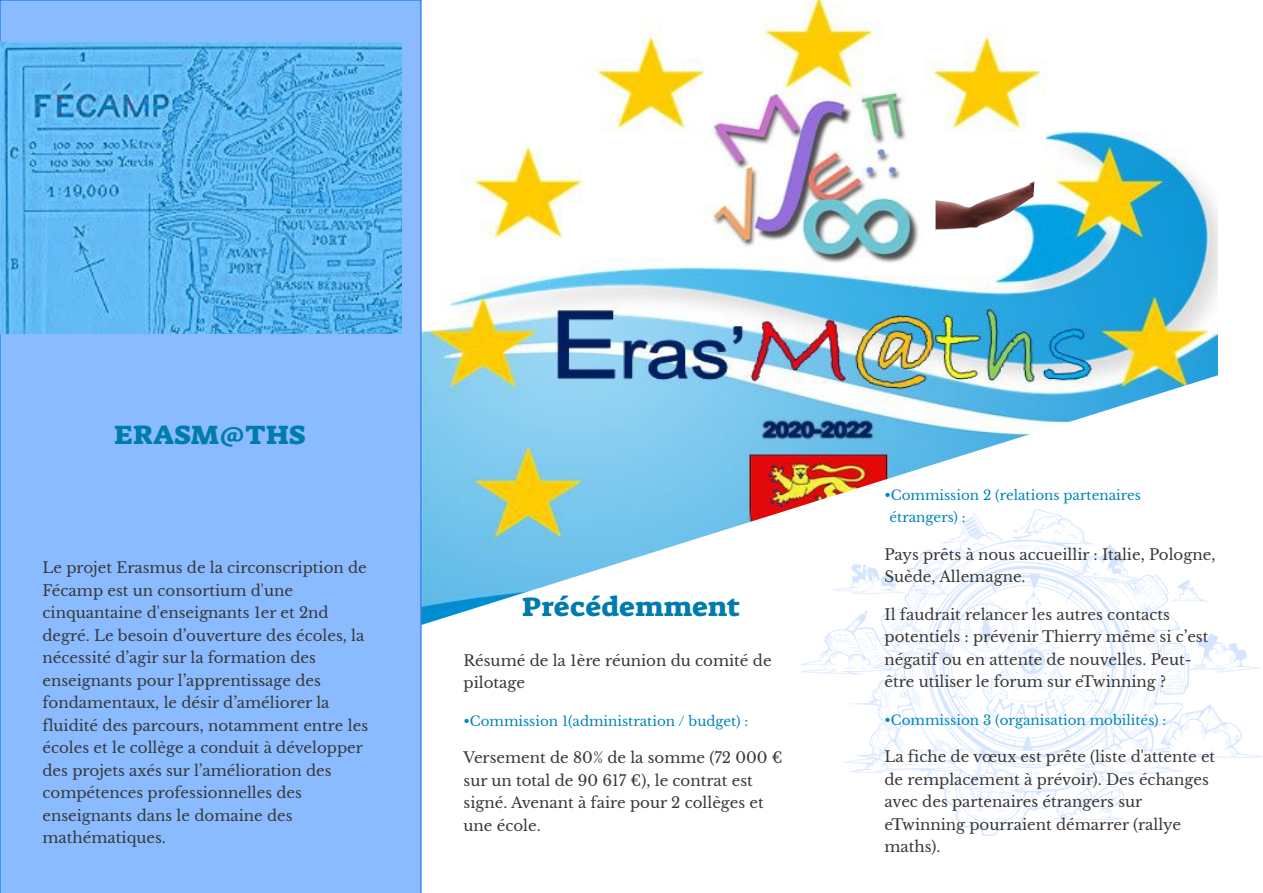
<style>
.page{position:relative;width:1263px;height:893px;background:#fff}
.page>*{position:absolute;margin:0;border:0;box-sizing:border-box;transform-origin:0 0}
.t1{font:27px "Suez One";color:#007bae;scale:1.1 1}
.t2{font:15px/22.5px "Libre Baskerville";color:#383838}
.t3{font:13.5px/22.5px "Libre Baskerville";color:#0086b6}
</style>
<div class="page">
<img style="left:421px;top:0;width:796px;height:625px">
<img style="left:935px;top:181px;width:99px;height:49px">
<div style="left:0;top:0;width:421px;height:893px;background:#8abbff"></div>
<img style="left:0;top:43px;width:401px;height:290px">
<img style="left:799px;top:509px;width:464px;height:326px">
<h1 class="t1" style="left:114px;top:418px;width:176px">ERASM@THS</h1>
<p class="t2" style="left:43px;top:556px;width:327px">Le projet Erasmus de la circonscription de Fécamp est un consortium d'une cinquantaine d'enseignants 1er et 2nd degré. Le besoin d’ouverture des écoles, la nécessité d’agir sur la formation des enseignants pour l’apprentissage des fondamentaux, le désir d’améliorer la fluidité des parcours, notamment entre les écoles et le collège a conduit à développer des projets axés sur l’amélioration des compétences professionnelles des enseignants dans le domaine des mathématiques.</p>
<h1 class="t1" style="left:522px;top:589px;width:200px">Précédemment</h1>
<p class="t2" style="left:463px;top:649px;width:310px">Résumé de la 1ère réunion du comité de pilotage</p>
<p class="t3" style="left:463px;top:709px;width:286px">•Commission 1(administration / budget) :</p>
<p class="t2" style="left:463px;top:746px;width:321px">Versement de 80% de la somme (72 000 € sur un total de 90 617 €), le contrat est signé. Avenant à faire pour 2 collèges et une école.</p>
<p class="t3" style="left:889px;top:484px;width:253px;text-indent:-5px">•Commission 2 (relations partenaires étrangers) :</p>
<p class="t2" style="left:884px;top:543px;width:332px">Pays prêts à nous accueillir : Italie, Pologne,<br>Suède, Allemagne.</p>
<p class="t2" style="left:884px;top:603px;width:325px">Il faudrait relancer les autres contacts potentiels : prévenir Thierry même si c’est négatif ou en attente de nouvelles. Peut&shy;être utiliser le forum sur eTwinning ?</p>
<p class="t3" style="left:884px;top:709px;width:283px">•Commission 3 (organisation mobilités) :</p>
<p class="t2" style="left:884px;top:746px;width:332px">La fiche de vœux est prête (liste d'attente et de remplacement à prévoir). Des échanges avec des partenaires étrangers sur eTwinning pourraient démarrer (rallye maths).</p>
</div>
